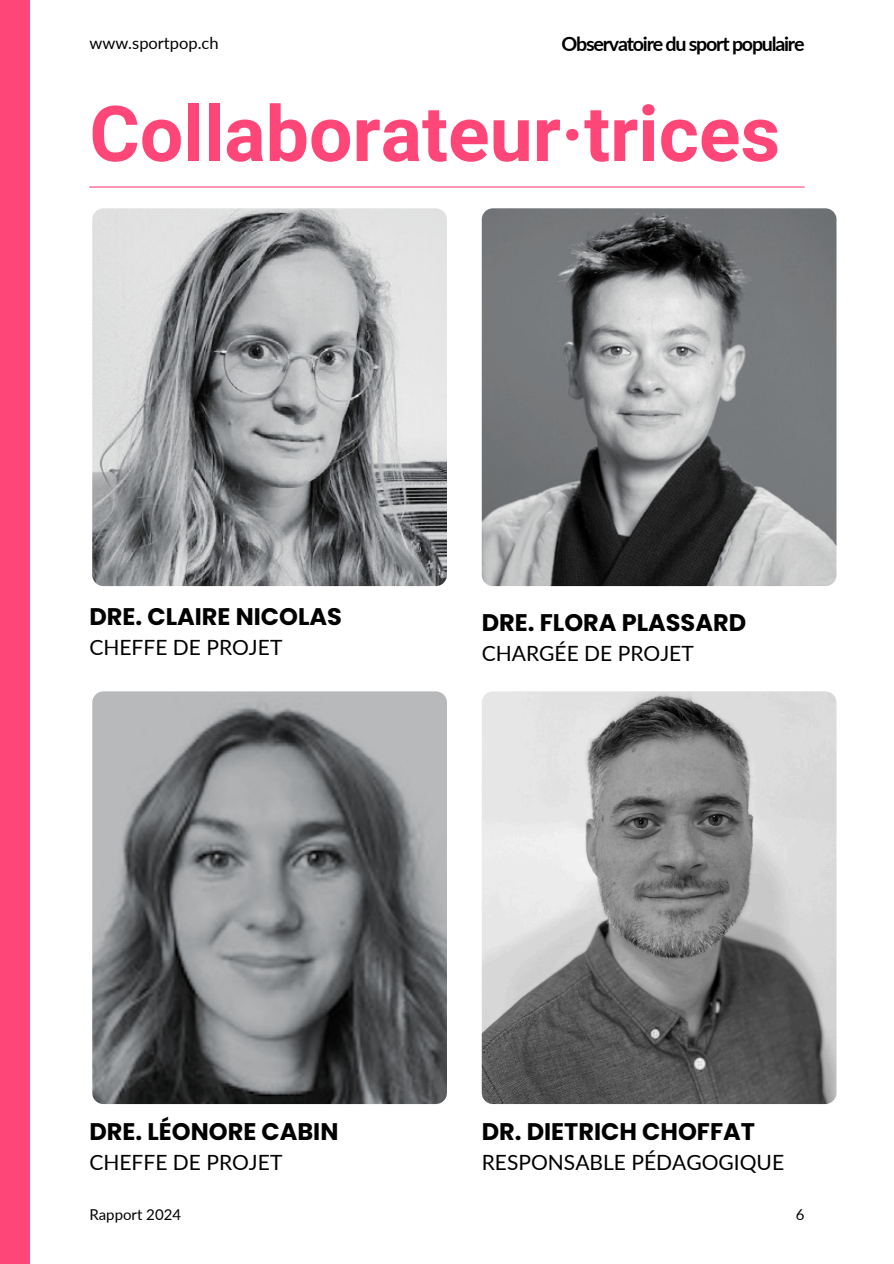
<style>
.page{position:relative;width:894px;height:1264px;background:#fff}
.page>*{position:absolute;margin:0;border:0;box-sizing:border-box;transform-origin:0 0}
.t1{font:700 76.95px "Roboto";color:#ff4678}
.t2{font:700 24px "Poppins";color:#000}
.t3{font:21px "Lato";color:#000}
.t4{font:700 19.65px "Lato";letter-spacing:-.065em;color:#000}
.t5{font:16.5px "Lato";color:#000}
.t6{font:15px "Lato";color:#000}
</style>
<div class="page">
<hr style="left:89px;top:186px;width:715px;height:2px;background:#ff4678">
<img style="left:92px;top:208px;width:355px;height:378px;border-radius:11px">
<img style="left:481px;top:208px;width:354px;height:378px;border-radius:11px">
<img style="left:92px;top:691px;width:355px;height:413px;border-radius:11px">
<img style="left:481px;top:691px;width:355px;height:413px;border-radius:11px">
<div style="left:0;top:0;width:29px;height:1263px;background:#ff4678"></div>
<h2 class="t5" style="left:89px;top:33px;width:131px">www.sportpop.ch</h2>
<h3 class="t4" style="left:561px;top:32px;width:244px">Observatoire du sport populaire</h3>
<h3 class="t1" style="left:89px;top:90px;width:692px">Collaborateur·trices</h3>
<p class="t2" style="left:89px;top:600px;width:254px">DRE. CLAIRE NICOLAS</p>
<h4 class="t3" style="left:89px;top:634px;width:194px">CHEFFE DE PROJET</h4>
<h1 class="t2" style="left:481px;top:606px;width:266px">DRE. FLORA PLASSARD</h1>
<p class="t3" style="left:481px;top:640px;width:213px">CHARGÉE DE PROJET</p>
<h2 class="t2" style="left:89px;top:1114px;width:250px">DRE. LÉONORE CABIN</h2>
<h3 class="t3" style="left:89px;top:1149px;width:194px">CHEFFE DE PROJET</h3>
<p class="t6" style="left:89px;top:1204px;width:93px">Rapport 2024</p>
<h2 class="t2" style="left:481px;top:1114px;width:275px">DR. DIETRICH CHOFFAT</h2>
<h3 class="t3" style="left:481px;top:1149px;width:304px">RESPONSABLE PÉDAGOGIQUE</h3>
<h2 class="t6" style="left:795px;top:1204px;width:10px">6</h2>
</div>
